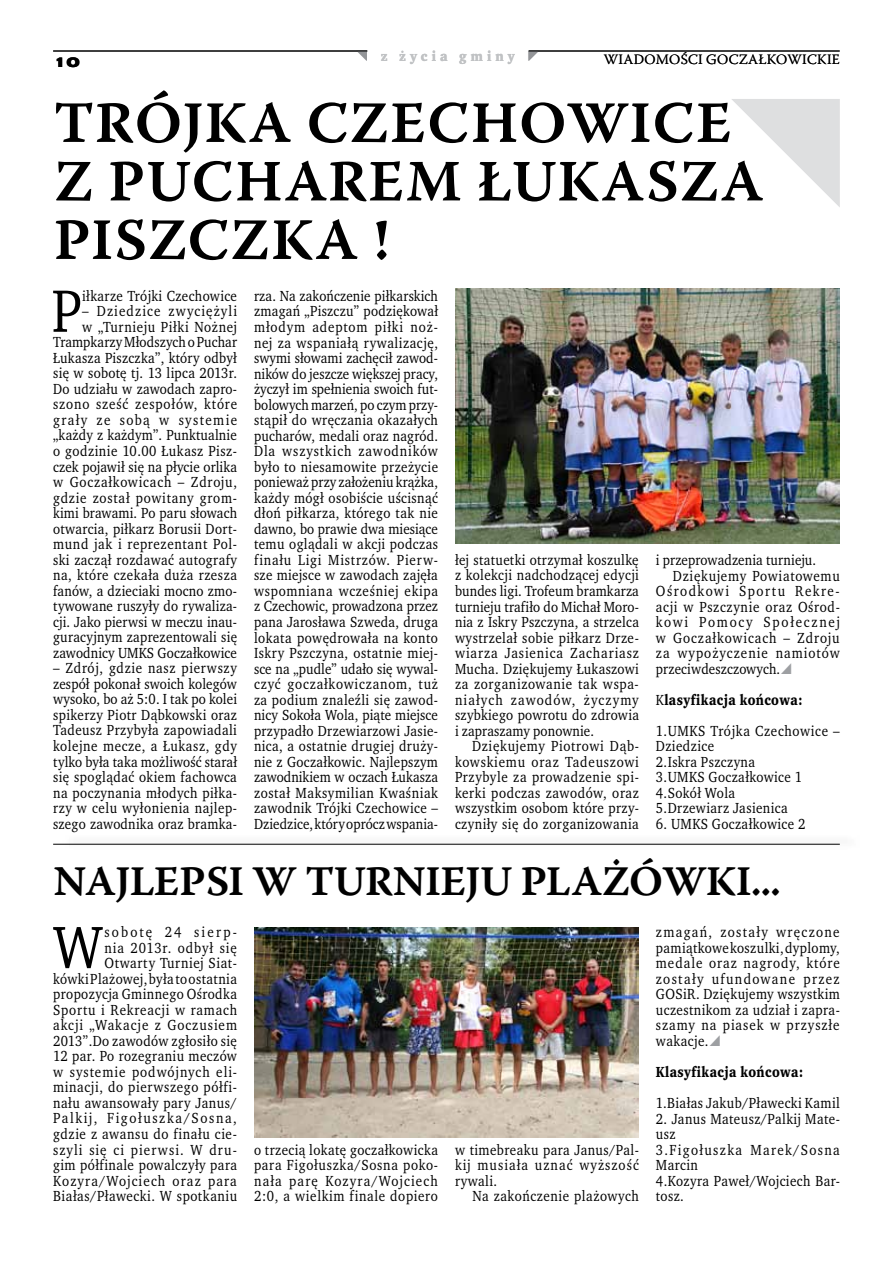
<style>
.page{position:relative;width:893px;height:1263px;background:#fff}
.page>*{position:absolute;margin:0;border:0;box-sizing:border-box;transform-origin:0 0}
.t1{font:61.2px "Wro Text";color:#000;scale:.93 1}
.t2{font:58.5px/58.5px "Warnock Pro Semibold Capt";letter-spacing:.015em;color:#000}
.t3{font:42px "Warnock Pro Semibold Capt";letter-spacing:-.02em;color:#000}
.t4{font:15px/15.5px "Wro Text";letter-spacing:.03em;color:#000;text-align:justify;scale:.93 1}
.t5{font:15px/31px "Wro Text";letter-spacing:.05em;color:#000;scale:.93 1}
.t6{font:15px "Wro Text";letter-spacing:.01em;color:#000;scale:.93 1}
.t7{font:15px "Wro Text";letter-spacing:.065em;color:#000;scale:.93 1}
.t8{font:15px "Wro Text";letter-spacing:.075em;color:#000;scale:.93 1}
.t9{font:15px "Wro Text";letter-spacing:.055em;color:#000;scale:.93 1}
.t10{font:15px "Wro Text";letter-spacing:.105em;color:#000;scale:.93 1}
.t11{font:15px "Wro Text";letter-spacing:.125em;color:#000;scale:.93 1}
.t12{font:700 15px "Wro Text";letter-spacing:.03em;color:#000;scale:.93 1}
.t13{font:300 14.25px "Warnock Pro";letter-spacing:.02em;color:#000}
.t14{font:700 14.25px "Wro Text";letter-spacing:.29em;color:#c0c2c4}
.t15{font:900 expanded 14.25px "Nimbus San TCE";color:#000}
.s1{font-weight:700}
</style>
<div class="page">
<hr style="left:53px;top:51px;width:314px;height:1px;background:#000">
<hr style="left:529px;top:51px;width:311px;height:1px;background:#000">
<img style="left:455px;top:288px;width:385px;height:255px">
<hr style="left:53px;top:844px;width:787px;height:1px;background:#000">
<img style="left:254px;top:927px;width:385px;height:210px">
<svg style="left:732px;top:99px;width:108px;height:108px"></svg>
<p class="t15" style="left:53px;top:54px;width:28px">10</p>
<p class="t14" style="left:381px;top:47px;width:135px">z życia gminy</p>
<p class="t13" style="left:604px;top:51px;width:237px">WIADOMOŚCI GOCZAŁKOWICKIE</p>
<h2 class="t2" style="left:53px;top:93px;width:676px">TRÓJKA CZECHOWICE<br>Z PUCHAREM</h2>
<h2 class="t2" style="left:477px;top:151px;width:289px">ŁUKASZA</h2>
<h2 class="t2" style="left:53px;top:210px;width:337px">PISZCZKA !</h2>
<h1 class="t1" style="left:52px;top:273px;width:34px">P</h1>
<p class="t4" style="left:82px;top:288px;width:168px">iłkarze Trójki Czechowice</p>
<p class="t4" style="left:53px;top:303px;width:199px;text-align:right">– Dziedzice zwyciężyli<br>w „Turnieju Piłki Nożnej<br>Trampkarzy Młodszych o Puchar<br>Łukasza Piszczka”, który odbył się w sobotę tj. 13 lipca 2013r.<br>Do udziału w zawodach zapro&shy;szono sześć zespołów, które grały ze sobą w systemie „każdy z każdym”. Punktualnie o godzinie 10.00 Łukasz Pisz&shy;czek pojawił się na płycie orlika w Goczałkowicach – Zdroju, gdzie został powitany grom&shy;kimi brawami. Po paru słowach otwarcia, piłkarz Borusii Dort&shy;mund jak i reprezentant Pol&shy;ski zaczął rozdawać autografy na, które czekała duża rzesza fanów, a dzieciaki mocno zmo&shy;tywowane ruszyły do rywaliza&shy;cji. Jako pierwsi w meczu inau&shy;guracyjnym zaprezentowali się zawodnicy UMKS Goczałkowice</p>
<p class="t4" style="left:53px;top:660px;width:199px">– Zdrój, gdzie nasz pierwszy zespół pokonał swoich kolegów wysoko, bo aż 5:0. I tak po kolei spikerzy Piotr Dąbkowski oraz Tadeusz Przybyła zapowiadali kolejne mecze, a Łukasz, gdy tylko była taka możliwość starał się spoglądać okiem fachowca na poczynania młodych piłka&shy;rzy w celu wyłonienia najlep&shy;szego zawodnika oraz bramka-</p>
<p class="t4" style="left:254px;top:288px;width:199px">rza. Na zakończenie piłkarskich zmagań „Piszczu” podziękował młodym adeptom piłki noż&shy;nej za wspaniałą rywalizację, swymi słowami zachęcił zawod&shy;ników do jeszcze większej pracy, życzył im spełnienia swoich fut&shy;bolowych marzeń, po czym przy&shy;stąpił do wręczania okazałych pucharów, medali oraz nagród.<br>Dla wszystkich zawodników było to niesamowite przeżycie ponieważ przy założeniu krążka, każdy mógł osobiście uścisnąć dłoń piłkarza, którego tak nie dawno, bo prawie dwa miesiące temu oglądali w akcji podczas finału Ligi Mistrzów. Pierw&shy;sze miejsce w zawodach zajęła wspomniana wcześniej ekipa z Czechowic, prowadzona przez pana Jarosława Szweda, druga lokata powędrowała na konto Iskry Pszczyna, ostatnie miej&shy;sce na „pudle” udało się wywal&shy;czyć goczałkowiczanom, tuż za podium znaleźli się zawod&shy;nicy Sokoła Wola, piąte miejsce przypadło Drzewiarzowi Jasie&shy;nica, a ostatnie drugiej druży&shy;nie z Goczałkowic. Najlepszym zawodnikiem w oczach Łukasza został Maksymilian Kwaśniak zawodnik Trójki Czechowice – Dziedzice, który oprócz wspania-</p>
<p class="t4" style="left:455px;top:552px;width:199px">łej statuetki otrzymał koszulkę z kolekcji nadchodzącej edycji bundes ligi. Trofeum bramkarza turnieju trafiło do Michał Moro&shy;nia z Iskry Pszczyna, a strzelca wystrzelał sobie piłkarz Drze&shy;wiarza Jasienica Zachariasz Mucha. Dziękujemy Łukaszowi za zorganizowanie tak wspa&shy;niałych zawodów, życzymy szybkiego powrotu do zdrowia i zapraszamy ponownie.</p>
<p class="t4" style="left:455px;top:738px;width:199px;text-indent:17px">Dziękujemy Piotrowi Dąb&shy;kowskiemu oraz Tadeuszowi Przybyle za prowadzenie spi&shy;kerki podczas zawodów, oraz wszystkim osobom które przy&shy;czyniły się do zorganizowania</p>
<p class="t6" style="left:656px;top:550px;width:174px">i przeprowadzenia turnieju.</p>
<p class="t9" style="left:673px;top:566px;width:181px">Dziękujemy Powiatowemu</p>
<p class="t10" style="left:656px;top:582px;width:199px">Ośrodkowi Sportu Rekre-</p>
<p class="t5" style="left:656px;top:591px;width:199px">acji w Pszczynie oraz Ośrod-</p>
<p class="t11" style="left:656px;top:613px;width:199px">kowi Pomocy Społecznej</p>
<p class="t7" style="left:656px;top:628px;width:199px">w Goczałkowicach – Zdroju</p>
<p class="t8" style="left:656px;top:644px;width:199px">za wypożyczenie namiotów</p>
<p class="t6" style="left:656px;top:659px;width:135px">przeciwdeszczowych.</p>
<p class="t5" style="left:656px;top:684px;width:199px">K<span class="s1">lasyfikacja końcowa:<br></span>1.UMKS Trójka Czechowice –</p>
<p class="t4" style="left:656px;top:738px;width:159px;text-align:left">Dziedzice<br>2.Iskra Pszczyna<br>3.UMKS Goczałkowice 1<br>4.Sokół Wola<br>5.Drzewiarz Jasienica</p>
<p class="t4" style="left:656px;top:816px;width:162px">6. UMKS Goczałkowice 2</p>
<h3 class="t3" style="left:53px;top:856px;width:338px">NAJLEPSI W TURNIE</h3>
<h3 class="t3" style="left:465px;top:856px;width:317px">JU PLAŻÓWKI...</h3>
<p class="t4" style="left:53px;top:924px;width:199px;text-align:right">sobotę 24 sierp-<br>nia 2013r. odbył się<br>Otwarty Turniej Siat-<br>kówki Plażowej, była to ostatnia propozycja Gminnego Ośrodka<br>Sportu i Rekreacji w ramach akcji „Wakacje z Goczusiem<br>2013”.Do zawodów zgłosiło się<br>12 par. Po rozegraniu meczów w systemie podwójnych eli&shy;minacji, do pierwszego półfi&shy;nału awansowały pary Janus/<br>Palkij, Figołuszka/Sosna, gdzie z awansu do finału cie&shy;szyli się ci pierwsi. W dru&shy;gim półfinale powalczyły para<br>Kozyra/Wojciech oraz para<br>Białas/Pławecki. W spotkaniu</p>
<h1 class="t1" style="left:53px;top:909px;width:55px">W</h1>
<p class="t4" style="left:254px;top:1141px;width:199px">o trzecią lokatę goczałkowicka para Figołuszka/Sosna poko&shy;nała parę Kozyra/Wojciech 2:0, a wielkim finale dopiero</p>
<p class="t4" style="left:455px;top:1142px;width:199px">w timebreaku para Janus/Pal&shy;kij musiała uznać wyższość rywali.</p>
<p class="t4" style="left:472px;top:1188px;width:180px">Na zakończenie plażowych</p>
<p class="t4" style="left:656px;top:924px;width:199px">zmagań, zostały wręczone pamiątkowe koszulki, dyplomy, medale oraz nagrody, które zostały ufundowane przez GOSiR. Dziękujemy wszystkim uczestnikom za udział i zapra&shy;szamy na piasek w przyszłe wakacje.</p>
<p class="t12" style="left:656px;top:1062px;width:160px">Klasyfikacja końcowa:</p>
<p class="t4" style="left:656px;top:1095px;width:199px">1.Białas Jakub/Pławecki Kamil</p>
<p class="t4" style="left:656px;top:1110px;width:199px;text-align:left">2. Janus Mateusz/Palkij Mate&shy;usz<br>3.Figołuszka Marek/Sosna<br>Marcin<br>4.Kozyra Paweł/Wojciech Bar&shy;tosz.</p>
</div>
